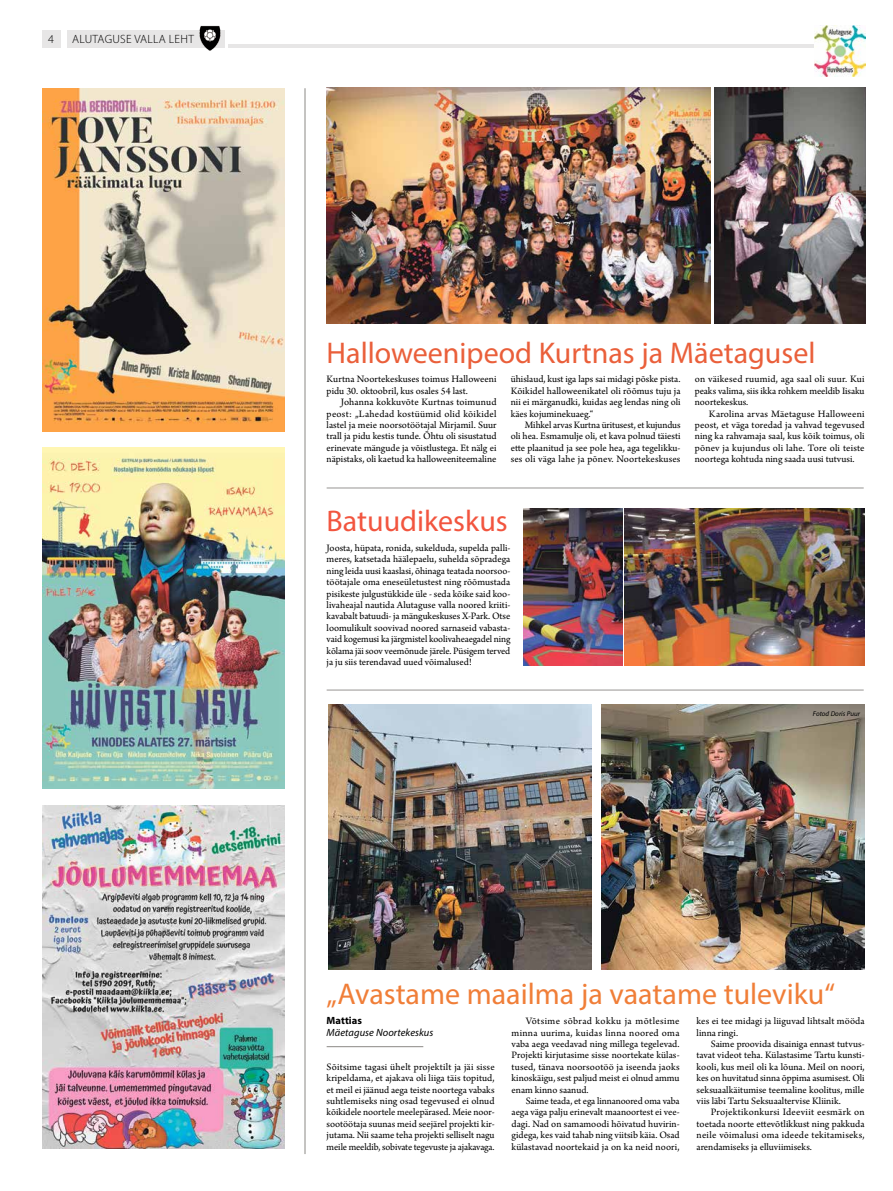
<style>
.page{position:relative;width:893px;height:1191px;background:#fff}
.page>*{position:absolute;margin:0;border:0;box-sizing:border-box;transform-origin:0 0}
.t1{font:30px "Myriad Pro";color:#f07e38}
.t2{font:30px "Myriad Pro";color:#ea5f3a}
.t3{font:30px "Myriad Pro";color:#f2553f}
.t4{font:300 12px "Myriad Pro";letter-spacing:.025em;color:#000}
.t5{font:italic 10.5px "Myriad Pro";letter-spacing:.005em;color:#000}
.t6{font:700 10.5px "Myriad Pro";letter-spacing:.005em;color:#000}
.t7{font:10.3px/11.4px "Arno Pro";color:#000;text-align:justify}
.t8{font:italic 7px "Myriad Pro";letter-spacing:.005em;color:#000}
</style>
<div class="page">
<div style="left:42px;top:30px;width:18px;height:18px;background:#e7e6e6"></div>
<div style="left:67px;top:30px;width:158px;height:18px;background:#e7e6e6"></div>
<hr style="left:229px;top:44px;width:636px;height:4px;background:#e7e6e6">
<img style="left:199px;top:25px;width:22px;height:26px">
<img style="left:715px;top:88px;width:150px;height:236px">
<img style="left:815px;top:26px;width:50px;height:50px">
<hr style="left:327px;top:1046px;width:96px;height:1px;background:#8c8986">
<img style="left:327px;top:88px;width:384px;height:236px">
<hr style="left:305px;top:88px;width:1px;height:1066px;background:#8c8986">
<img style="left:42px;top:88px;width:242px;height:343px">
<img style="left:43px;top:447px;width:241px;height:342px">
<hr style="left:327px;top:488px;width:537px;height:1px;background:#979492">
<img style="left:523px;top:508px;width:342px;height:157px">
<hr style="left:327px;top:690px;width:537px;height:1px;background:#979492">
<img style="left:42px;top:805px;width:242px;height:343px">
<img style="left:329px;top:705px;width:263px;height:264px">
<img style="left:601px;top:705px;width:264px;height:264px">
<p class="t4" style="left:48px;top:32px;width:7px">4</p>
<p class="t4" style="left:72px;top:32px;width:123px">ALUTAGUSE VALLA LEHT</p>
<h1 class="t2" style="left:327px;top:334px;width:490px">Halloweenipeod Kurtnas ja Mäetagusel</h1>
<p class="t7" style="left:327px;top:374px;width:171px">Kurtna Noortekeskuses toimus Halloweeni pidu 30. oktoobril, kus osales 54 last.</p>
<p class="t7" style="left:327px;top:397px;width:171px;text-indent:14px">Johanna kokkuvõte Kurtnas toimunud peost: „Lahedad kostüümid olid kõikidel lastel ja meie noorsotöötajal Mirjamil. Suur trall ja pidu kestis tunde. Õhtu oli sisustatud erinevate mängude ja võistlustega. Et nälg ei näpistaks, oli kaetud ka halloweeniteemaline</p>
<p class="t7" style="left:695px;top:374px;width:171px">on väikesed ruumid, aga saal oli suur. Kui peaks valima, siis ikka rohkem meeldib Iisaku noortekeskus.</p>
<p class="t7" style="left:695px;top:408px;width:171px;text-indent:14px">Karolina arvas Mäetaguse Halloweeni peost, et väga toredad ja vahvad tegevused ning ka rahvamaja saal, kus kõik toimus, oli põnev ja kujundus oli lahe. Tore oli teiste noortega kohtuda ning saada uusi tutvusi.</p>
<p class="t7" style="left:511px;top:374px;width:171px">ühislaud, kust iga laps sai midagi põske pista.<br>Kõikidel halloweenikatel oli rõõmus tuju ja nii ei märganudki, kuidas aeg lendas ning oli käes kojuminekuaeg.“</p>
<p class="t7" style="left:511px;top:420px;width:171px;text-indent:14px">Mihkel arvas Kurtna üritusest, et kujundus oli hea. Esmamulje oli, et kava polnud täiesti ette plaanitud ja see pole hea, aga tegelikku&shy;ses oli väga lahe ja põnev. Noortekeskuses</p>
<h1 class="t3" style="left:327px;top:502px;width:183px">Batuudikeskus</h1>
<p class="t7" style="left:327px;top:543px;width:185px">Joosta, hüpata, ronida, sukelduda, supelda palli&shy;meres, katsetada häälepaelu, suhelda sõpradega ning leida uusi kaaslasi, õhinaga teatada noorsoo&shy;töötajale oma eneseületustest ning rõõmustada pisikeste julgustükkide üle - seda kõike said koo&shy;livaheajal nautida Alutaguse valla noored kriiti&shy;kavabalt batuudi- ja mängukeskuses X-Park. Otse loomulikult soovivad noored sarnaseid vabasta&shy;vaid kogemusi ka järgmistel koolivaheaegadel ning kõlama jäi soov veemõnude järele. Püsigem terved ja ju siis terendavad uued võimalused!</p>
<p class="t8" style="left:813px;top:709px;width:49px">Fotod Doris Puur</p>
<h1 class="t1" style="left:327px;top:975px;width:510px">„Avastame maailma ja vaatame tuleviku“</h1>
<p class="t6" style="left:327px;top:1013px;width:37px">Mattias</p>
<p class="t5" style="left:327px;top:1025px;width:108px">Mäetaguse Noortekeskus</p>
<p class="t7" style="left:327px;top:1061px;width:170px">Sõitsime tagasi ühelt projektilt ja jäi sisse kripeldama, et ajakava oli liiga täis topitud, et meil ei jäänud aega teiste noortega vabaks suhtlemiseks ning osad tegevused ei olnud kõikidele noortele meelepärased. Meie noor&shy;sootöötaja suunas meid seejärel projekti kir&shy;jutama. Nii saame teha projekti selliselt nagu meile meeldib, sobivate tegevuste ja ajakavaga.</p>
<p class="t7" style="left:512px;top:1015px;width:169px;text-indent:14px">Võtsime sõbrad kokku ja mõtlesime minna uurima, kuidas linna noored oma vaba aega veedavad ning millega tegelevad.<br>Projekti kirjutasime sisse noortekate külas&shy;tused, tänava noorsootöö ja iseenda jaoks kinoskäigu, sest paljud meist ei olnud ammu enam kinno saanud.</p>
<p class="t7" style="left:512px;top:1095px;width:170px;text-indent:14px">Saime teada, et ega linnanoored oma vaba aega väga palju erinevalt maanoortest ei vee&shy;dagi. Nad on samamoodi hõivatud huvirin&shy;gidega, kes vaid tahab ning viitsib käia. Osad külastavad noortekaid ja on ka neid noori,</p>
<p class="t7" style="left:697px;top:1015px;width:169px">kes ei tee midagi ja liiguvad lihtsalt mööda linna ringi.</p>
<p class="t7" style="left:697px;top:1038px;width:170px;text-indent:14px">Saime proovida disainiga ennast tutvus&shy;tavat videot teha. Külastasime Tartu kunsti&shy;kooli, kus meil oli ka lõuna. Meil on noori, kes on huvitatud sinna õppima asumisest. Oli seksuaalkäitumise teemaline koolitus, mille viis läbi Tartu Seksuaaltervise Kliinik.</p>
<p class="t7" style="left:697px;top:1107px;width:170px;text-indent:14px">Projektikonkursi Ideeviit eesmärk on toetada noorte ettevõtlikkust ning pakkuda neile võimalusi oma ideede tekitamiseks, arendamiseks ja elluviimiseks.</p>
</div>
